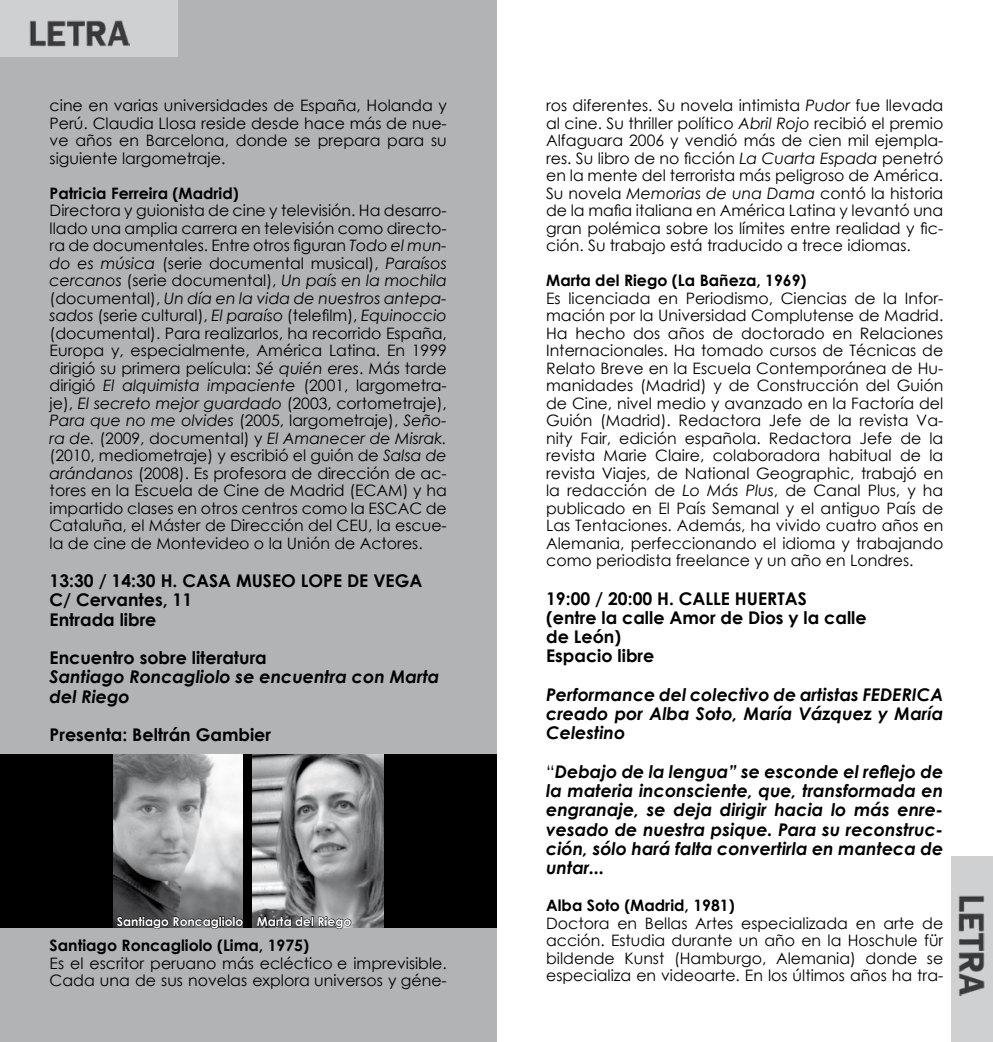
<style>
.page{position:relative;width:993px;height:1042px;background:#fff}
.page>*{position:absolute;margin:0;border:0;box-sizing:border-box;transform-origin:0 0}
.t1{font:italic 700 17.5px/19.2px "Century Gothic";color:#000;text-align:justify}
.t2{font:700 17.5px/19.2px "Century Gothic";color:#000}
.t3{font:15.75px/17.5px "Century Gothic";color:#000;text-align:justify}
.t4{font:700 15.75px "Century Gothic";color:#000}
.t5{font:700 12.25px "Century Gothic";color:#fff}
.s1{font-style:italic}
.s2{font-weight:400;font-style:normal}
</style>
<div class="page">
<div style="left:0;top:0;width:496px;height:1042px;background:#b1b3b4"></div>
<div style="left:951px;top:857px;width:41px;height:185px;background:#cfd0d2"></div>
<img style="left:958px;top:895px;width:27px;height:100px">
<div style="left:0;top:0;width:178px;height:56px;background:#cfd0d2"></div>
<img style="left:30px;top:20px;width:99px;height:27px">
<div style="left:0;top:754px;width:496px;height:174px;background:#000"></div>
<img style="left:113px;top:754px;width:130px;height:174px">
<img style="left:253px;top:754px;width:130px;height:174px">
<svg style="left:116px;top:915px;width:127px;height:14px"></svg>
<svg style="left:256px;top:915px;width:96px;height:14px"></svg>
<p class="t3" style="left:50px;top:96px;width:398px">cine en varias universidades de España, Holanda y Perú. Claudia Llosa reside desde hace más de nue&shy;ve años en Barcelona, donde se prepara para su siguiente largometraje.</p>
<p class="t4" style="left:50px;top:181px;width:190px">Patricia Ferreira (Madrid)</p>
<p class="t3" style="left:50px;top:201px;width:398px">Directora y guionista de cine y televisión. Ha desarro&shy;llado una amplia carrera en televisión como directo&shy;ra de documentales. Entre otros figuran <span class="s1">Todo el mun&shy;do es música</span> (serie documental musical), <span class="s1">Paraísos cercanos</span> (serie documental), <span class="s1">Un país en la mochila </span>(documental), <span class="s1">Un día en la vida de nuestros antepa&shy;sados</span> (serie cultural), <span class="s1">El paraíso</span> (telefilm), <span class="s1">Equinoccio </span>(documental). Para realizarlos, ha recorrido España, Europa y, especialmente, América Latina. En 1999 dirigió su primera película: <span class="s1">Sé quién eres</span>. Más tarde dirigió <span class="s1">El alquimista impaciente</span> (2001, largometra&shy;je), <span class="s1">El secreto mejor guardado</span> (2003, cortometraje), <span class="s1">Para que no me olvides</span> (2005, largometraje), <span class="s1">Seño&shy;ra de.</span> (2009, documental) y <span class="s1">El Amanecer de Misrak. </span>(2010, mediometraje) y escribió el guión de <span class="s1">Salsa de arándanos</span> (2008). Es profesora de dirección de ac&shy;tores en la Escuela de Cine de Madrid (ECAM) y ha impartido clases en otros centros como la ESCAC de Cataluña, el Máster de Dirección del CEU, la escue&shy;la de cine de Montevideo o la Unión de Actores.</p>
<p class="t2" style="left:50px;top:570px;width:374px">13:30 / 14:30 H. CASA MUSEO LOPE DE VEGA<br>C/ Cervantes, 11<br>Entrada libre</p>
<p class="t2" style="left:50px;top:647px;width:218px">Encuentro sobre literatura</p>
<p class="t1" style="left:50px;top:667px;width:391px">Santiago Roncagliolo se encuentra con Marta del Riego</p>
<p class="t2" style="left:50px;top:724px;width:223px">Presenta: Beltrán Gambier</p>
<p class="t5" style="left:117px;top:912px;width:236px">Santiago Roncagliolo Marta del Riego</p>
<p class="t4" style="left:50px;top:933px;width:261px">Santiago Roncagliolo (Lima, 1975)</p>
<p class="t3" style="left:50px;top:954px;width:398px">Es el escritor peruano más ecléctico e imprevisible.<br>Cada una de sus novelas explora universos y géne-</p>
<p class="t3" style="left:546px;top:96px;width:398px">ros diferentes. Su novela intimista <span class="s1">Pudor</span> fue llevada al cine. Su thriller político <span class="s1">Abril Rojo</span> recibió el premio Alfaguara 2006 y vendió más de cien mil ejempla&shy;res. Su libro de no ficción <span class="s1">La Cuarta Espada</span> penetró en la mente del terrorista más peligroso de América.<br>Su novela <span class="s1">Memorias de una Dama</span> contó la historia de la mafia italiana en América Latina y levantó una gran polémica sobre los límites entre realidad y fic&shy;ción. Su trabajo está traducido a trece idiomas.</p>
<p class="t4" style="left:546px;top:268px;width:262px">Marta del Riego (La Bañeza, 1969)</p>
<p class="t3" style="left:546px;top:289px;width:398px">Es licenciada en Periodismo, Ciencias de la Infor&shy;mación por la Universidad Complutense de Madrid.<br>Ha hecho dos años de doctorado en Relaciones Internacionales. Ha tomado cursos de Técnicas de Relato Breve en la Escuela Contemporánea de Hu&shy;manidades (Madrid) y de Construcción del Guión de Cine, nivel medio y avanzado en la Factoría del Guión (Madrid). Redactora Jefe de la revista Va&shy;nity Fair, edición española. Redactora Jefe de la revista Marie Claire, colaboradora habitual de la revista Viajes, de National Geographic, trabajó en la redacción de <span class="s1">Lo Más Plus</span>, de Canal Plus, y ha publicado en El País Semanal y el antiguo País de Las Tentaciones. Además, ha vivido cuatro años en Alemania, perfeccionando el idioma y trabajando como periodista freelance y un año en Londres.</p>
<p class="t2" style="left:546px;top:588px;width:322px">19:00 / 20:00 H. CALLE HUERTAS<br>(entre la calle Amor de Dios y la calle de León)<br>Espacio libre</p>
<p class="t1" style="left:546px;top:684px;width:398px">Performance del colectivo de artistas FEDERICA creado por Alba Soto, María Vázquez y María Celestino</p>
<p class="t1" style="left:546px;top:761px;width:398px"><span class="s2">“</span>Debajo de la lengua” se esconde el reflejo de la materia inconsciente, que, transformada en engranaje, se deja dirigir hacia lo más enre&shy;vesado de nuestra psique. Para su reconstruc&shy;ción, sólo hará falta convertirla en manteca de untar...</p>
<p class="t4" style="left:546px;top:893px;width:190px">Alba Soto (Madrid, 1981)</p>
<p class="t3" style="left:546px;top:914px;width:398px">Doctora en Bellas Artes especializada en arte de acción. Estudia durante un año en la Hoschule für bildende Kunst (Hamburgo, Alemania) donde se especializa en videoarte. En los últimos años ha tra-</p>
</div>
